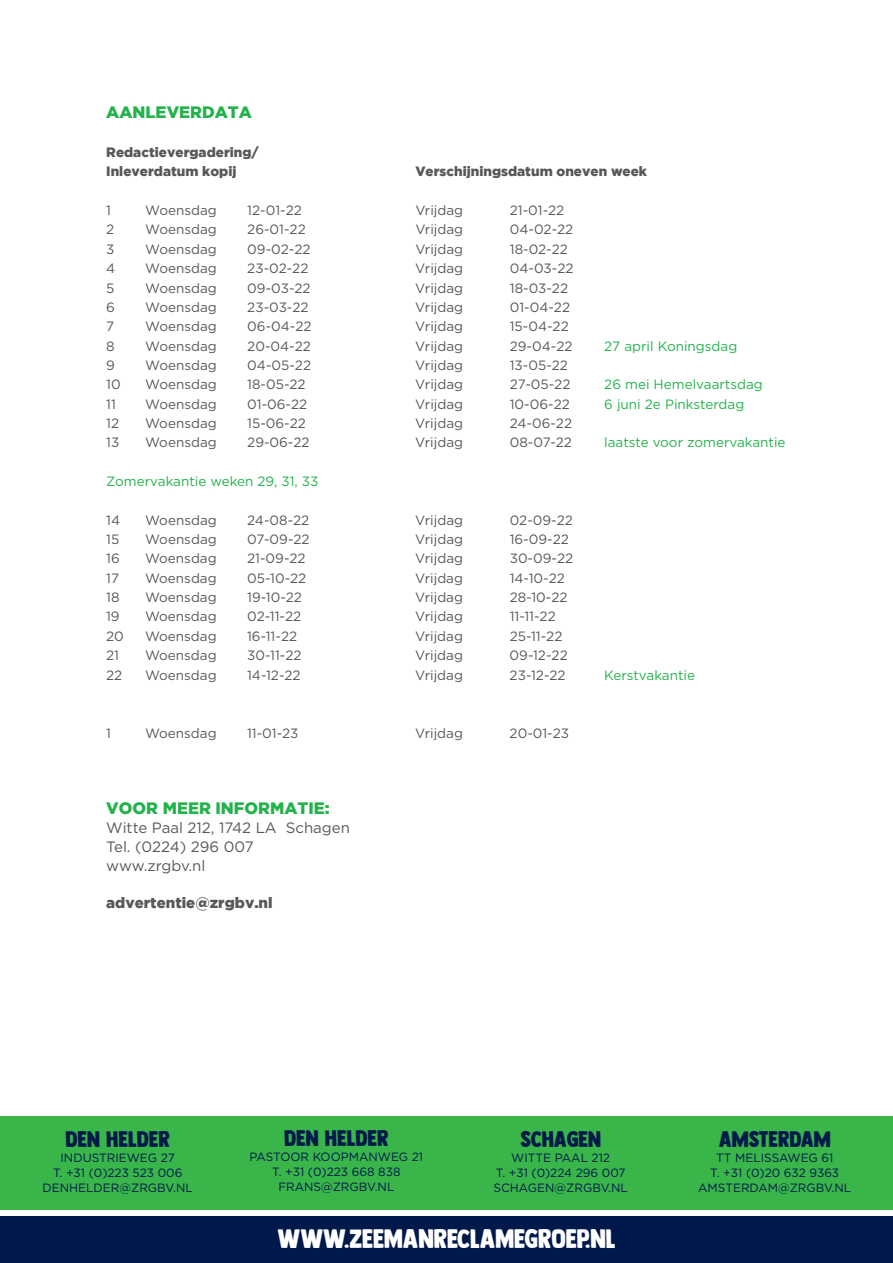
<style>
.page{position:relative;width:893px;height:1263px;background:#fff}
.page>*{position:absolute;margin:0;border:0;box-sizing:border-box;transform-origin:0 0}
.t1{font:26.7px "Longreach";color:#fff}
.t2{font:22.5px "Longreach";color:#00194b}
.t3{font:900 16.5px "Gotham";color:#23b24b}
.t4{font:15px/18.8px "Gotham";color:#57585a}
.t5{font:900 15px "Gotham";color:#57585a}
.t6{font:13.5px "Gotham";color:#57585a}
.t7{font:13.5px "Gotham";color:#23b24b}
.t8{font:900 13.5px/19.4px "Gotham";color:#57585a}
.t9{font:12px/15px "Gotham";color:#00194b;text-align:center}
</style>
<div class="page">
<div style="left:0;top:1213px;width:893px;height:50px;background:#00194b"></div>
<div style="left:0;top:1116px;width:893px;height:96px;background:#3ab54a"></div>
<div style="left:0;top:1210px;width:893px;height:5px;background:#fff"></div>
<p class="t3" style="left:106px;top:103px;width:147px">AANLEVERDATA</p>
<p class="t8" style="left:106px;top:142px;width:154px">Redactievergadering/<br>Inleverdatum kopij</p>
<p class="t8" style="left:415px;top:162px;width:233px">Verschijningsdatum oneven week</p>
<p class="t6" style="left:106px;top:203px;width:6px">1</p>
<p class="t6" style="left:145px;top:203px;width:73px">Woensdag</p>
<p class="t6" style="left:247px;top:203px;width:56px">12-01-22</p>
<p class="t6" style="left:415px;top:203px;width:49px">Vrijdag</p>
<p class="t6" style="left:510px;top:203px;width:56px">21-01-22</p>
<p class="t6" style="left:106px;top:222px;width:10px">2</p>
<p class="t6" style="left:145px;top:222px;width:73px">Woensdag</p>
<p class="t6" style="left:247px;top:222px;width:60px">26-01-22</p>
<p class="t6" style="left:415px;top:222px;width:49px">Vrijdag</p>
<p class="t6" style="left:510px;top:222px;width:65px">04-02-22</p>
<p class="t6" style="left:106px;top:242px;width:10px">3</p>
<p class="t6" style="left:145px;top:242px;width:73px">Woensdag</p>
<p class="t6" style="left:247px;top:242px;width:65px">09-02-22</p>
<p class="t6" style="left:415px;top:242px;width:49px">Vrijdag</p>
<p class="t6" style="left:510px;top:242px;width:60px">18-02-22</p>
<p class="t6" style="left:106px;top:261px;width:11px">4</p>
<p class="t6" style="left:145px;top:261px;width:73px">Woensdag</p>
<p class="t6" style="left:247px;top:261px;width:63px">23-02-22</p>
<p class="t6" style="left:415px;top:261px;width:49px">Vrijdag</p>
<p class="t6" style="left:510px;top:261px;width:65px">04-03-22</p>
<p class="t6" style="left:106px;top:280px;width:10px">5</p>
<p class="t6" style="left:145px;top:280px;width:73px">Woensdag</p>
<p class="t6" style="left:247px;top:280px;width:65px">09-03-22</p>
<p class="t6" style="left:415px;top:280px;width:49px">Vrijdag</p>
<p class="t6" style="left:510px;top:280px;width:60px">18-03-22</p>
<p class="t6" style="left:106px;top:300px;width:10px">6</p>
<p class="t6" style="left:145px;top:300px;width:73px">Woensdag</p>
<p class="t6" style="left:247px;top:300px;width:63px">23-03-22</p>
<p class="t6" style="left:415px;top:300px;width:49px">Vrijdag</p>
<p class="t6" style="left:510px;top:300px;width:62px">01-04-22</p>
<p class="t6" style="left:106px;top:319px;width:10px">7</p>
<p class="t6" style="left:145px;top:319px;width:73px">Woensdag</p>
<p class="t6" style="left:247px;top:319px;width:66px">06-04-22</p>
<p class="t6" style="left:415px;top:319px;width:49px">Vrijdag</p>
<p class="t6" style="left:510px;top:319px;width:60px">15-04-22</p>
<p class="t6" style="left:106px;top:338px;width:10px">8</p>
<p class="t6" style="left:145px;top:338px;width:73px">Woensdag</p>
<p class="t6" style="left:247px;top:338px;width:65px">20-04-22</p>
<p class="t6" style="left:415px;top:338px;width:49px">Vrijdag</p>
<p class="t6" style="left:510px;top:338px;width:64px">29-04-22</p>
<p class="t7" style="left:604px;top:338px;width:135px">27 april Koningsdag</p>
<p class="t6" style="left:106px;top:358px;width:10px">9</p>
<p class="t6" style="left:145px;top:358px;width:73px">Woensdag</p>
<p class="t6" style="left:247px;top:358px;width:65px">04-05-22</p>
<p class="t6" style="left:415px;top:358px;width:49px">Vrijdag</p>
<p class="t6" style="left:510px;top:358px;width:60px">13-05-22</p>
<p class="t6" style="left:106px;top:377px;width:16px">10</p>
<p class="t6" style="left:145px;top:377px;width:73px">Woensdag</p>
<p class="t6" style="left:247px;top:377px;width:60px">18-05-22</p>
<p class="t6" style="left:415px;top:377px;width:49px">Vrijdag</p>
<p class="t6" style="left:510px;top:377px;width:62px">27-05-22</p>
<p class="t7" style="left:604px;top:377px;width:160px">26 mei Hemelvaartsdag</p>
<p class="t6" style="left:106px;top:396px;width:11px">11</p>
<p class="t6" style="left:145px;top:396px;width:73px">Woensdag</p>
<p class="t6" style="left:247px;top:396px;width:61px">01-06-22</p>
<p class="t6" style="left:415px;top:396px;width:49px">Vrijdag</p>
<p class="t6" style="left:510px;top:396px;width:62px">10-06-22</p>
<p class="t7" style="left:604px;top:396px;width:142px">6 juni 2e Pinksterdag</p>
<p class="t6" style="left:106px;top:416px;width:14px">12</p>
<p class="t6" style="left:145px;top:416px;width:73px">Woensdag</p>
<p class="t6" style="left:247px;top:416px;width:60px">15-06-22</p>
<p class="t6" style="left:415px;top:416px;width:49px">Vrijdag</p>
<p class="t6" style="left:510px;top:416px;width:64px">24-06-22</p>
<p class="t6" style="left:106px;top:435px;width:15px">13</p>
<p class="t6" style="left:145px;top:435px;width:73px">Woensdag</p>
<p class="t6" style="left:247px;top:435px;width:64px">29-06-22</p>
<p class="t6" style="left:415px;top:435px;width:49px">Vrijdag</p>
<p class="t6" style="left:510px;top:435px;width:64px">08-07-22</p>
<p class="t7" style="left:604px;top:435px;width:183px">laatste voor zomervakantie</p>
<p class="t7" style="left:106px;top:474px;width:214px">Zomervakantie weken 29, 31, 33</p>
<p class="t6" style="left:106px;top:512px;width:15px">14</p>
<p class="t6" style="left:145px;top:512px;width:73px">Woensdag</p>
<p class="t6" style="left:247px;top:512px;width:64px">24-08-22</p>
<p class="t6" style="left:415px;top:512px;width:49px">Vrijdag</p>
<p class="t6" style="left:510px;top:512px;width:65px">02-09-22</p>
<p class="t6" style="left:106px;top:532px;width:15px">15</p>
<p class="t6" style="left:145px;top:532px;width:73px">Woensdag</p>
<p class="t6" style="left:247px;top:532px;width:64px">07-09-22</p>
<p class="t6" style="left:415px;top:532px;width:49px">Vrijdag</p>
<p class="t6" style="left:510px;top:532px;width:61px">16-09-22</p>
<p class="t6" style="left:106px;top:551px;width:15px">16</p>
<p class="t6" style="left:145px;top:551px;width:73px">Woensdag</p>
<p class="t6" style="left:247px;top:551px;width:60px">21-09-22</p>
<p class="t6" style="left:415px;top:551px;width:49px">Vrijdag</p>
<p class="t6" style="left:510px;top:551px;width:65px">30-09-22</p>
<p class="t6" style="left:106px;top:570px;width:14px">17</p>
<p class="t6" style="left:145px;top:570px;width:73px">Woensdag</p>
<p class="t6" style="left:247px;top:570px;width:61px">05-10-22</p>
<p class="t6" style="left:415px;top:570px;width:49px">Vrijdag</p>
<p class="t6" style="left:510px;top:570px;width:57px">14-10-22</p>
<p class="t6" style="left:106px;top:590px;width:15px">18</p>
<p class="t6" style="left:145px;top:590px;width:73px">Woensdag</p>
<p class="t6" style="left:247px;top:590px;width:56px">19-10-22</p>
<p class="t6" style="left:415px;top:590px;width:49px">Vrijdag</p>
<p class="t6" style="left:510px;top:590px;width:59px">28-10-22</p>
<p class="t6" style="left:106px;top:609px;width:15px">19</p>
<p class="t6" style="left:145px;top:609px;width:73px">Woensdag</p>
<p class="t6" style="left:247px;top:609px;width:56px">02-11-22</p>
<p class="t6" style="left:415px;top:609px;width:49px">Vrijdag</p>
<p class="t6" style="left:510px;top:609px;width:48px">11-11-22</p>
<p class="t6" style="left:106px;top:628px;width:19px">20</p>
<p class="t6" style="left:145px;top:628px;width:73px">Woensdag</p>
<p class="t6" style="left:247px;top:628px;width:52px">16-11-22</p>
<p class="t6" style="left:415px;top:628px;width:49px">Vrijdag</p>
<p class="t6" style="left:510px;top:628px;width:54px">25-11-22</p>
<p class="t6" style="left:106px;top:648px;width:14px">21</p>
<p class="t6" style="left:145px;top:648px;width:73px">Woensdag</p>
<p class="t6" style="left:247px;top:648px;width:56px">30-11-22</p>
<p class="t6" style="left:415px;top:648px;width:49px">Vrijdag</p>
<p class="t6" style="left:510px;top:648px;width:60px">09-12-22</p>
<p class="t6" style="left:106px;top:667px;width:18px">22</p>
<p class="t6" style="left:145px;top:667px;width:73px">Woensdag</p>
<p class="t6" style="left:247px;top:667px;width:55px">14-12-22</p>
<p class="t6" style="left:415px;top:667px;width:49px">Vrijdag</p>
<p class="t6" style="left:510px;top:667px;width:58px">23-12-22</p>
<p class="t7" style="left:604px;top:667px;width:92px">Kerstvakantie</p>
<p class="t6" style="left:106px;top:725px;width:6px">1</p>
<p class="t6" style="left:145px;top:725px;width:73px">Woensdag</p>
<p class="t6" style="left:247px;top:725px;width:53px">11-01-23</p>
<p class="t6" style="left:415px;top:725px;width:49px">Vrijdag</p>
<p class="t6" style="left:510px;top:725px;width:61px">20-01-23</p>
<p class="t3" style="left:106px;top:799px;width:225px">VOOR MEER INFORMATIE:</p>
<p class="t4" style="left:106px;top:818px;width:245px">Witte Paal 212, 1742 LA Schagen<br>Tel. (0224) 296 007 www.zrgbv.nl</p>
<p class="t5" style="left:106px;top:894px;width:168px">advertentie@zrgbv.nl</p>
<h2 class="t2" style="left:66px;top:1126px;width:106px">DEN HELDER</h2>
<p class="t9" style="left:43px;top:1150px;width:152px">INDUSTRIEWEG 27<br>T. +31 (0)223 523 006<br>DENHELDER@ZRGBV.NL</p>
<h2 class="t2" style="left:284px;top:1125px;width:106px">DEN HELDER</h2>
<p class="t9" style="left:249px;top:1149px;width:175px">PASTOOR KOOPMANWEG 21<br>T. +31 (0)223 668 838<br>FRANS@ZRGBV.NL</p>
<h2 class="t2" style="left:520px;top:1126px;width:82px">SCHAGEN</h2>
<p class="t9" style="left:494px;top:1150px;width:136px">WITTE PAAL 212<br>T. +31 (0)224 296 007<br>SCHAGEN@ZRGBV.NL</p>
<h1 class="t1" style="left:277px;top:1222px;width:340px">WWW.ZEEMANRECLAMEGROEP.NL</h1>
<h2 class="t2" style="left:719px;top:1126px;width:113px">AMSTERDAM</h2>
<p class="t9" style="left:698px;top:1150px;width:155px">TT MELISSAWEG 61<br>T. +31 (0)20 632 9363<br>AMSTERDAM@ZRGBV.NL</p>
</div>
